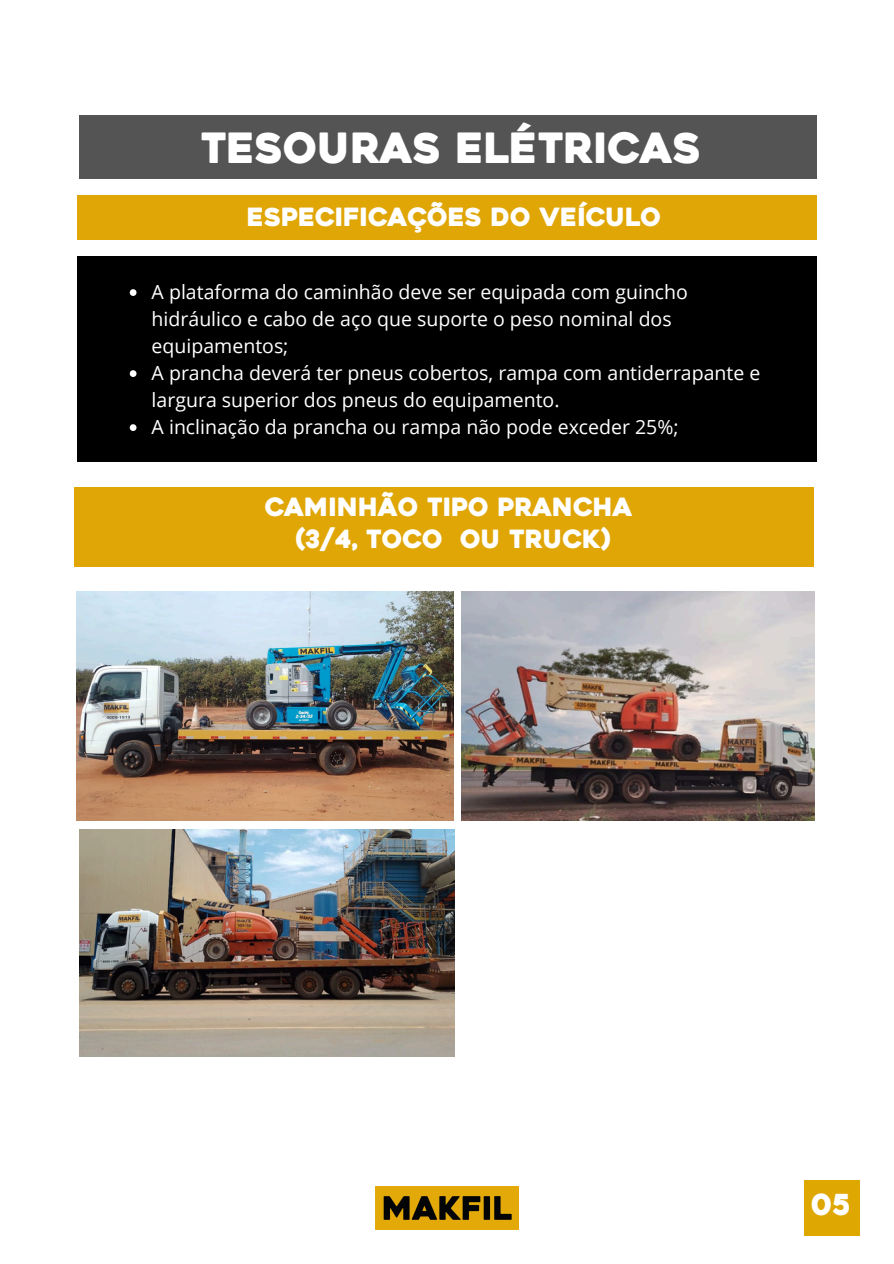
<style>
.page{position:relative;width:894px;height:1264px;background:#fff}
.page>*{position:absolute;margin:0;border:0;box-sizing:border-box;transform-origin:0 0}
.t1{font:41.55px "Heavitas";color:#fff}
.t2{font:28.8px "Heavitas";color:#fff}
.t3{font:25.05px "Heavitas";color:#fff}
.t4{font:19.5px/27px "Open Sans";color:#fff}
</style>
<div class="page">
<img style="left:375px;top:1186px;width:143px;height:43px">
<div style="left:75px;top:486px;width:738px;height:80px;background:#e0a606"></div>
<img style="left:77px;top:591px;width:376px;height:229px">
<div style="left:79px;top:115px;width:737px;height:63px;background:#545454"></div>
<div style="left:77px;top:195px;width:739px;height:44px;background:#e0a606"></div>
<div style="left:77px;top:256px;width:738px;height:206px;background:#000"></div>
<img style="left:461px;top:591px;width:353px;height:229px">
<img style="left:79px;top:829px;width:375px;height:227px">
<svg style="left:130px;top:289px;width:6px;height:7px"></svg>
<svg style="left:130px;top:370px;width:6px;height:7px"></svg>
<svg style="left:130px;top:424px;width:6px;height:7px"></svg>
<div style="left:804px;top:1179px;width:55px;height:56px;background:#dfa702"></div>
<p class="t1" style="left:201px;top:132px;width:501px">TESOURAS ELÉTRICAS</p>
<p class="t3" style="left:247px;top:207px;width:416px">ESPECIFICAÇÕES DO VEÍCULO</p>
<p class="t4" style="left:152px;top:278px;width:537px">A plataforma do caminhão deve ser equipada com guincho hidráulico e cabo de aço que suporte o peso nominal dos equipamentos;</p>
<p class="t4" style="left:152px;top:359px;width:610px">A prancha deverá ter pneus cobertos, rampa com antiderrapante e largura superior dos pneus do equipamento.</p>
<p class="t4" style="left:152px;top:413px;width:528px">A inclinação da prancha ou rampa não pode exceder 25%;</p>
<p class="t3" style="left:265px;top:497px;width:369px">CAMINHÃO TIPO PRANCHA</p>
<h2 class="t3" style="left:295px;top:529px;width:316px">(3/4, TOCO OU TRUCK)</h2>
<p class="t2" style="left:810px;top:1192px;width:41px">05</p>
</div>
